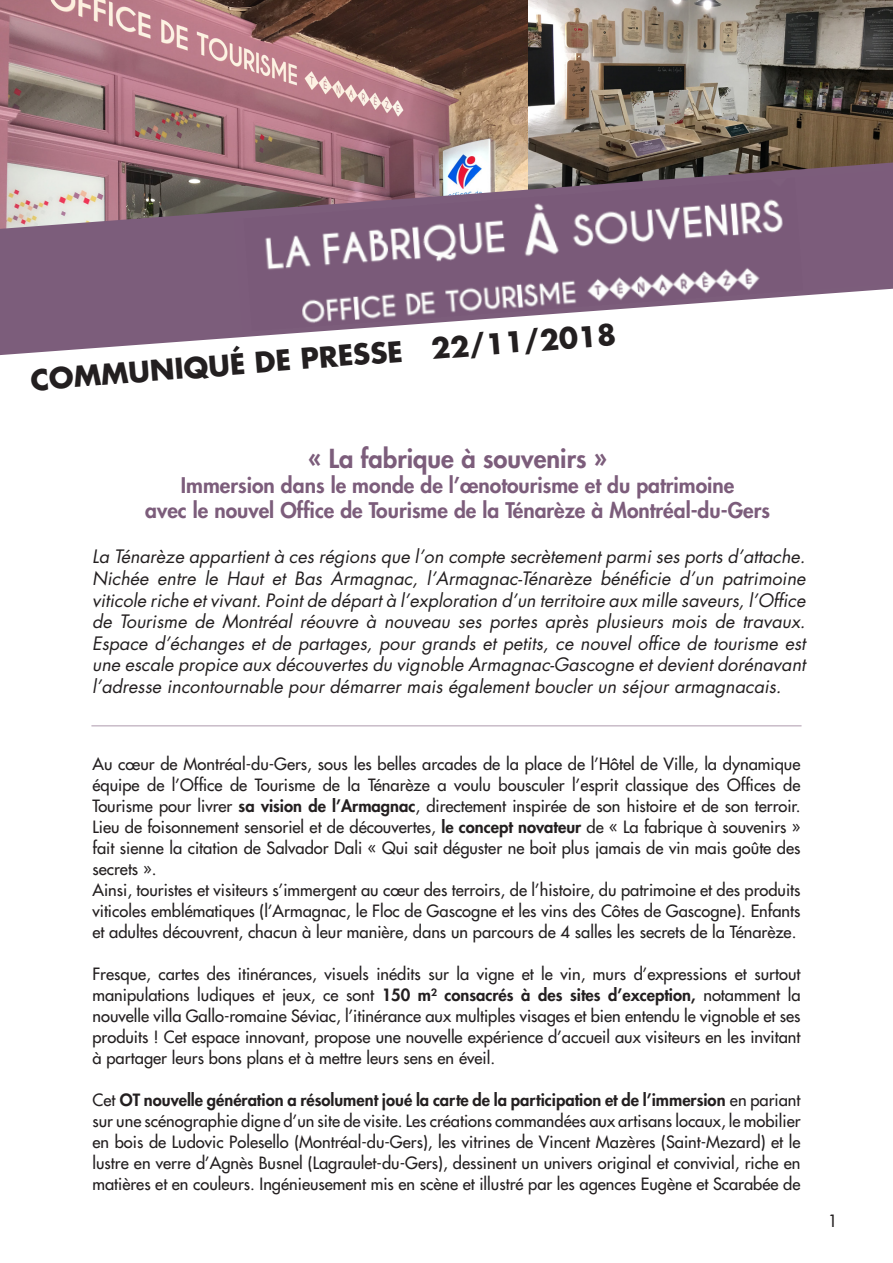
<style>
.page{position:relative;width:893px;height:1263px;background:#fff}
.page>*{position:absolute;margin:0;border:0;box-sizing:border-box;transform-origin:0 0}
.t1{font:700 27.9px "Futura Std";color:#231f20}
.t2{font:800 25.5px "Futura Std";color:#7c5d7b}
.t3{font:800 21px "Futura Std";color:#7c5d7b}
.t4{font:italic 18px/21.6px "Futura Std";color:#231f20;text-align:justify}
.t5{font:500 16.5px/21px "Futura Std";color:#231f20;text-align:justify}
.s1{font-weight:800}
</style>
<div class="page">
<img style="left:527px;top:0;width:366px;height:162px">
<img style="left:0;top:0;width:527px;height:162px">
<svg style="left:0;top:162px;width:893px;height:193px;fill:#7c5d7b"></svg>
<svg style="left:234px;top:170px;width:659px;height:162px;fill:#7c5c7b"></svg>
<img style="left:244px;top:178px;width:559px;height:153px">
<hr style="left:91px;top:725px;width:710px;height:1px;background:#7c5d7b">
<p class="t1" style="left:29px;top:359px;width:589px;rotate:-4deg">COMMUNIQUÉ DE PRESSE 22/11/2018</p>
<p class="t2" style="left:308px;top:442px;width:300px">« La fabrique à souvenirs »</p>
<p class="t3" style="left:181px;top:472px;width:555px">Immersion dans le monde de l’œnotourisme et du patrimoine</p>
<p class="t3" style="left:145px;top:497px;width:626px">avec le nouvel Office de Tourisme de la Ténarèze à Montréal-du-Gers</p>
<p class="t4" style="left:92px;top:546px;width:715px">La Ténarèze appartient à ces régions que l’on compte secrètement parmi ses ports d’attache.<br>Nichée entre le Haut et Bas Armagnac, l’Armagnac-Ténarèze bénéficie d’un patrimoine viticole riche et vivant. Point de départ à l’exploration d’un territoire aux mille saveurs, l’Office de Tourisme de Montréal réouvre à nouveau ses portes après plusieurs mois de travaux.<br>Espace d’échanges et de partages, pour grands et petits, ce nouvel office de tourisme est une escale propice aux découvertes du vignoble Armagnac-Gascogne et devient dorénavant l’adresse incontournable pour démarrer mais également boucler un séjour armagnacais.</p>
<p class="t5" style="left:92px;top:753px;width:710px">Au cœur de Montréal-du-Gers, sous les belles arcades de la place de l’Hôtel de Ville, la dynamique équipe de l’Office de Tourisme de la Ténarèze a voulu bousculer l’esprit classique des Offices de Tourisme pour livrer <span class="s1">sa vision de l’Armagnac</span>, directement inspirée de son histoire et de son terroir.<br>Lieu de foisonnement sensoriel et de découvertes, <span class="s1">le concept novateur</span> de « La fabrique à souvenirs » fait sienne la citation de Salvador Dali « Qui sait déguster ne boit plus jamais de vin mais goûte des secrets ».</p>
<p class="t5" style="left:92px;top:879px;width:710px">Ainsi, touristes et visiteurs s’immergent au cœur des terroirs, de l’histoire, du patrimoine et des produits viticoles emblématiques (l’Armagnac, le Floc de Gascogne et les vins des Côtes de Gascogne). Enfants et adultes découvrent, chacun à leur manière, dans un parcours de 4 salles les secrets de la Ténarèze.</p>
<p class="t5" style="left:92px;top:963px;width:709px">Fresque, cartes des itinérances, visuels inédits sur la vigne et le vin, murs d’expressions et surtout manipulations ludiques et jeux, ce sont <span class="s1">150 m² consacrés à des sites d’exception,</span> notamment la nouvelle villa Gallo-romaine Séviac, l’itinérance aux multiples visages et bien entendu le vignoble et ses produits ! Cet espace innovant, propose une nouvelle expérience d’accueil aux visiteurs en les invitant à partager leurs bons plans et à mettre leurs sens en éveil.</p>
<p class="t5" style="left:92px;top:1089px;width:709px">Cet <span class="s1">OT nouvelle génération a résolument joué la carte de la participation et de l’immersion</span> en pariant sur une scénographie digne d’un site de visite. Les créations commandées aux artisans locaux, le mobilier en bois de Ludovic Polesello (Montréal-du-Gers), les vitrines de Vincent Mazères (Saint-Mezard) et le lustre en verre d’Agnès Busnel (Lagraulet-du-Gers), dessinent un univers original et convivial, riche en matières et en couleurs. Ingénieusement mis en scène et illustré par les agences Eugène et Scarabée de</p>
<p class="t5" style="left:828px;top:1210px;width:11px">1</p>
</div>
